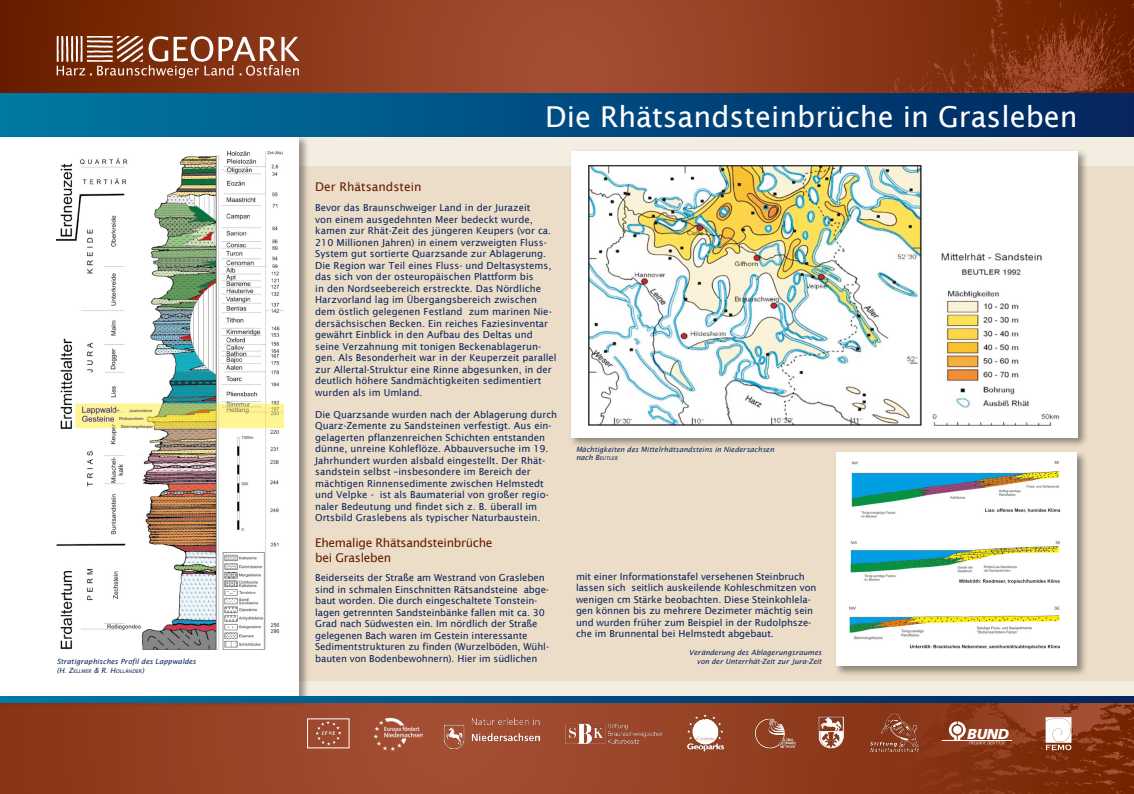
<style>
.page{position:relative;width:1134px;height:794px;background:#fff}
.page>*{position:absolute;margin:0;border:0;box-sizing:border-box;transform-origin:0 0}
.t1{font:28.8px "Lucida Sans";color:#fff}
.t2{font:italic 900 14.4px "Frutiger LT Std";color:#fff}
.t3{font:12px/14.4px "Lucida Sans";letter-spacing:-.025em;color:#641b00}
.t4{font:12px "Lucida Sans";color:#641b00}
.t5{font:9.6px/11.5px "Lucida Sans";color:#09255c}
.t6{font:italic 7.2px/8.6px "Lucida Sans";color:#09255c;text-align:right}
.t7{font:italic 5.04px "Lucida Sans";color:#09255c}
.s1{font-size:7.2px}
</style>
<div class="page">
<div style="left:0;top:115px;width:1134px;height:679px;background:#f4ede1"></div>
<svg style="left:0;top:0;width:883px;height:94px;background:#8e3d20"></svg>
<svg style="left:0;top:702px;width:883px;height:92px;background:#954327"></svg>
<img style="left:883px;top:0;width:251px;height:94px">
<img style="left:883px;top:702px;width:251px;height:92px">
<div style="left:0;top:94px;width:1134px;height:43px;background:linear-gradient(to right,#0077a4,#01245f)"></div>
<div style="left:300px;top:166px;width:834px;height:514px;background:#ecddc8"></div>
<div style="left:0;top:134px;width:310px;height:573px;background:#000;opacity:.4"></div>
<div style="left:0;top:137px;width:299px;height:559px;background:#fff"></div>
<svg style="left:0;top:696px;width:1134px;height:6px;background:#004d81"></svg>
<svg style="left:57px;top:36px;width:243px;height:42px;background:#a0654c"></svg>
<div style="left:569px;top:149px;width:519px;height:299px;background:#000;opacity:.4"></div>
<div style="left:572px;top:151px;width:506px;height:286px;background:#fff"></div>
<img style="left:589px;top:165px;width:470px;height:261px">
<div style="left:834px;top:450px;width:254px;height:226px;background:#000;opacity:.4"></div>
<div style="left:836px;top:452px;width:241px;height:214px;background:#fff"></div>
<img style="left:849px;top:462px;width:212px;height:186px">
<img style="left:309px;top:720px;width:38px;height:26px">
<img style="left:374px;top:716px;width:48px;height:34px">
<img style="left:565px;top:723px;width:97px;height:20px">
<img style="left:870px;top:713px;width:48px;height:38px">
<svg style="left:1045px;top:717px;width:26px;height:33px"></svg>
<hr style="left:942px;top:740px;width:70px;height:1px;background:#fff">
<svg style="left:949px;top:721px;width:56px;height:23px"></svg>
<img style="left:445px;top:718px;width:95px;height:30px">
<img style="left:750px;top:717px;width:48px;height:35px">
<img style="left:682px;top:712px;width:48px;height:42px">
<img style="left:818px;top:717px;width:25px;height:31px">
<img style="left:57px;top:151px;width:226px;height:498px">
<p class="t6" style="left:57px;top:657px;width:141px">Stratigraphisches Profil des Lappwaldes</p>
<p class="t7" style="left:57px;top:668px;width:89px"><span class="s1">(H. Z</span>ELLMER <span class="s1">&amp; R. H</span>OLLÄNDER<span class="s1">)</span></p>
<h1 class="t1" style="left:545px;top:100px;width:534px">Die Rhätsandsteinbrüche in Grasleben</h1>
<p class="t4" style="left:315px;top:180px;width:108px">Der Rhätsandstein</p>
<p class="t5" style="left:315px;top:202px;width:243px">Bevor das Braunschweiger Land in der Jurazeit<br>von einem ausgedehnten Meer bedeckt wurde, kamen zur Rhät-Zeit des jüngeren Keupers (vor ca.<br>210 Millionen Jahren) in einem verzweigten Fluss-System gut sortierte Quarzsande zur Ablagerung.<br>Die Region war Teil eines Fluss- und Deltasystems, das sich von der osteuropäischen Plattform bis<br>in den Nordseebereich erstreckte. Das Nördliche Harzvorland lag im Übergangsbereich zwischen dem östlich gelegenen Festland zum marinen Nie&shy;dersächsischen Becken. Ein reiches Faziesinventar gewährt Einblick in den Aufbau des Deltas und seine Verzahnung mit tonigen Beckenablagerun&shy;gen. Als Besonderheit war in der Keuperzeit parallel zur Allertal-Struktur eine Rinne abgesunken, in der deutlich höhere Sandmächtigkeiten sedimentiert wurden als im Umland.</p>
<p class="t5" style="left:315px;top:408px;width:244px">Die Quarzsande wurden nach der Ablagerung durch Quarz-Zemente zu Sandsteinen verfestigt. Aus ein&shy;gelagerten pflanzenreichen Schichten entstanden dünne, unreine Kohleflöze. Abbauversuche im 19.<br>Jahrhundert wurden alsbald eingestellt. Der Rhät&shy;sandstein selbst –insbesondere im Bereich der mächtigen Rinnensedimente zwischen Helmstedt und Velpke - ist als Baumaterial von großer regio&shy;naler Bedeutung und findet sich z. B. überall im Ortsbild Graslebens als typischer Naturbaustein.</p>
<p class="t3" style="left:315px;top:536px;width:179px">Ehemalige Rhätsandsteinbrüche bei Grasleben</p>
<p class="t5" style="left:315px;top:572px;width:235px">Beiderseits der Straße am Westrand von Grasleben sind in schmalen Einschnitten Rätsandsteine abge&shy;baut worden. Die durch eingeschaltete Tonstein&shy;lagen getrennten Sandsteinbänke fallen mit ca. 30<br>Grad nach Südwesten ein. Im nördlich der Straße gelegenen Bach waren im Gestein interessante Sedimentstrukturen zu finden (Wurzelböden, Wühl&shy;bauten von Bodenbewohnern). Hier im südlichen</p>
<p class="t6" style="left:576px;top:445px;width:200px">Mächtigkeiten des Mittelrhätsandsteins in Niedersachsen</p>
<p class="t7" style="left:576px;top:455px;width:43px"><span class="s1">nach</span> <span class="s1">B</span>EUTLER</p>
<p class="t5" style="left:576px;top:570px;width:242px">mit einer Informationstafel versehenen Steinbruch lassen sich seitlich auskeilende Kohleschmitzen von wenigen cm Stärke beobachten. Diese Steinkohlela&shy;gen können bis zu mehrere Dezimeter mächtig sein und wurden früher zum Beispiel in der Rudolphsze&shy;che im Brunnental bei Helmstedt abgebaut.</p>
<p class="t6" style="left:689px;top:648px;width:134px">Veränderung des Ablagerungsraumes von der Unterrhät-Zeit zur Jura-Zeit</p>
<h2 class="t2" style="left:967px;top:725px;width:43px">BUND</h2>
</div>
